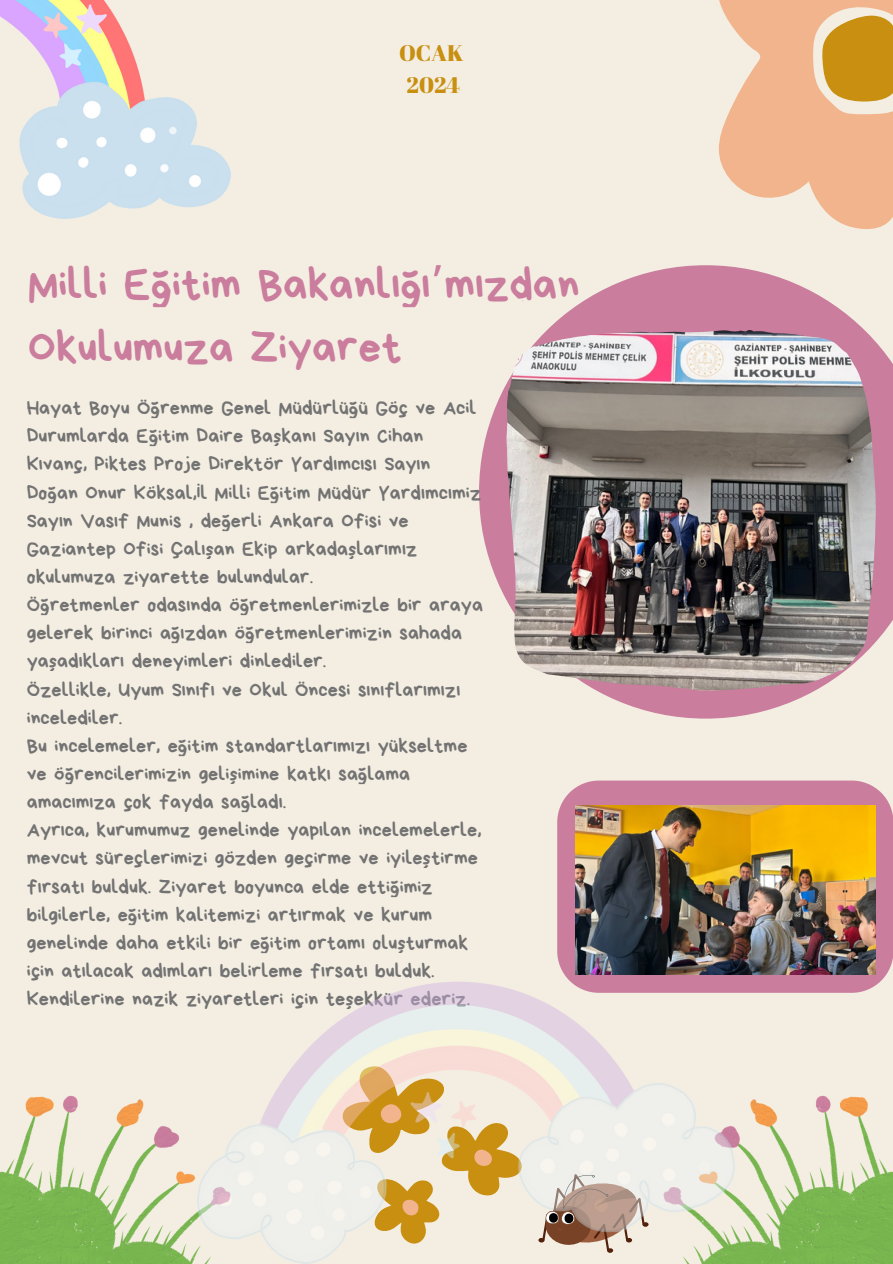
<style>
.page{position:relative;width:893px;height:1264px;background:#fff}
.page>*{position:absolute;margin:0;border:0;box-sizing:border-box;transform-origin:0 0}
.t1{font:45px/63px "Bryndan Write";color:#ca7d9d}
.t2{font:22.5px/31.5px "Abril Fatface";color:#c88f11;text-align:center}
.t3{font:20.25px/28.2px "Bryndan Write";color:#737373}
.s1{font-family:"Noto Sans Gurmukhi"}
</style>
<div class="page">
<div style="left:0;top:0;width:892px;height:1263px;background:#f4eee2"></div>
<img style="left:734px;top:1095px;width:158px;height:168px">
<img style="left:0;top:1095px;width:197px;height:168px">
<img style="left:0;top:0;width:231px;height:218px">
<svg style="left:718px;top:0;width:174px;height:229px"></svg>
<svg style="left:479px;top:265px;width:413px;height:453px"></svg>
<svg style="left:557px;top:780px;width:335px;height:212px;background:#cb84a0"></svg>
<img style="left:575px;top:805px;width:300px;height:169px">
<img style="left:506px;top:330px;width:369px;height:360px">
<img style="left:197px;top:967px;width:537px;height:296px">
<p class="t2" style="left:399px;top:37px;width:66px">OCAK<br>2024</p>
<p class="t1" style="left:28px;top:253px;width:553px">Milli Eğitim Bakanlığı<span class="s1">’</span>mızdan<br>Okulumuza Ziyaret</p>
<p class="t3" style="left:27px;top:394px;width:456px">Hayat Boyu Öğrenme Genel Müdürlüğü Göç ve Acil Durumlarda Eğitim Daire Başkanı Sayın Cihan Kıvanç, Piktes Proje Direktör Yardımcısı Sayın Doğan Onur Köksal,İl Milli Eğitim Müdür Yardımcımiz Sayın Vasıf Munis , değerli Ankara Ofisi ve Gaziantep Ofisi Çalışan Ekip arkadaşlarımız okulumuza ziyarette bulundular.</p>
<p class="t3" style="left:27px;top:591px;width:457px">Öğretmenler odasında öğretmenlerimizle bir araya gelerek birinci ağızdan öğretmenlerimizin sahada yaşadıkları deneyimleri dinlediler.</p>
<p class="t3" style="left:27px;top:675px;width:435px">Özellikle, Uyum Sınıfı ve Okul Öncesi sınıflarımızı incelediler.</p>
<p class="t3" style="left:27px;top:731px;width:442px">Bu incelemeler, eğitim standartlarımızı yükseltme ve öğrencilerimizin gelişimine katkı sağlama amacımıza çok fayda sağladı.</p>
<p class="t3" style="left:27px;top:816px;width:456px">Ayrıca, kurumumuz genelinde yapılan incelemelerle, mevcut süreçlerimizi gözden geçirme ve iyileştirme fırsatı bulduk. Ziyaret boyunca elde ettiğimiz bilgilerle, eğitim kalitemizi artırmak ve kurum genelinde daha etkili bir eğitim ortamı oluşturmak için atılacak adımları belirleme fırsatı bulduk.</p>
<p class="t3" style="left:27px;top:984px;width:445px">Kendilerine nazik ziyaretleri için teşekkür ederiz.</p>
</div>
